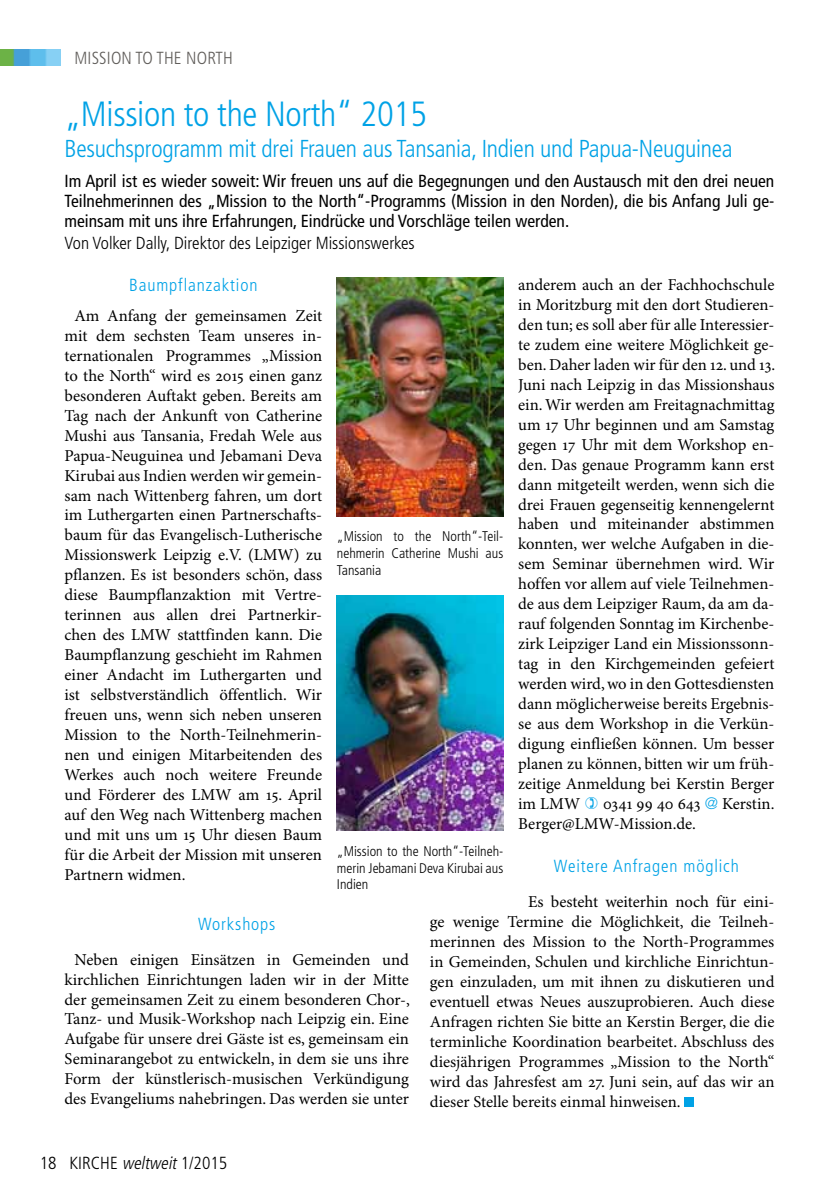
<style>
.page{position:relative;width:834px;height:1191px;background:#fff}
.page>*{position:absolute;margin:0;border:0;box-sizing:border-box;transform-origin:0 0}
.t1{font:300 condensed 35px "Frutiger";letter-spacing:-.01em;color:#00a2e6}
.t2{font:300 condensed 24.5px "Frutiger";letter-spacing:-.01em;color:#00a2e6}
.t3{font:condensed 17.5px/20.1px "Frutiger";color:#000;text-align:justify}
.t4{font:300 condensed 17.5px "Frutiger";color:#000}
.t5{font:300 condensed 17.5px "Frutiger";letter-spacing:.05em;color:#00a2e6}
.t6{font:300 condensed 17.5px "Frutiger";letter-spacing:.01em;color:#605d5a}
.t7{font:italic 300 condensed 17.5px "Frutiger";color:#000}
.t8{font:16.62px/19.9px "Minion Pro";color:#000;text-align:justify}
.t9{font:300 condensed 14px/16.8px "Frutiger";color:#000;text-align:justify}
.s1{font-family:"Frutiger";font-weight:300;font-stretch:condensed;color:#00a2e6}
.s2{font-style:normal}
</style>
<div class="page">
<img style="left:0;top:50px;width:61px;height:15px">
<div style="left:683px;top:1096px;width:10px;height:10px;background:#00a2e6"></div>
<img style="left:337px;top:278px;width:166px;height:238px">
<img style="left:337px;top:595px;width:166px;height:235px">
<p class="t6" style="left:74px;top:48px;width:160px">Mission to the North</p>
<h1 class="t1" style="left:64px;top:94px;width:364px">„Mission to the North“ 2015</h1>
<h2 class="t2" style="left:64px;top:135px;width:669px">Besuchsprogramm mit drei Frauen aus Tansania, I ndien und Papua-Neuguinea</h2>
<p class="t3" style="left:64px;top:171px;width:711px">Im April ist es wieder soweit: Wir freuen uns auf die Begegnungen und den Austausch mit den drei neuen Teilnehmerinnen des „Mission to the North“-Programms (Mission in den Norden), die bis Anfang Juli ge&shy;meinsam mit uns ihre Erfahrungen, Eindrücke und Vorschläge teilen werden.</p>
<p class="t4" style="left:64px;top:233px;width:351px">Von Volker Dally, Direktor des Leipziger Missionswerkes</p>
<p class="t5" style="left:129px;top:275px;width:130px">Baumpflanzaktion</p>
<p class="t8" style="left:64px;top:306px;width:259px;text-indent:10px">Am Anfang der gemeinsamen Zeit mit dem sechsten Team unseres in&shy;ternationalen Programmes „Mission to the North“ wird es 2015 einen ganz besonderen Auftakt geben. Bereits am Tag nach der Ankunft von Catherine Mushi aus Tansania, Fredah Wele aus Papua-Neuguinea und Jebamani Deva Kirubai aus Indien werden wir gemein&shy;sam nach Wittenberg fahren, um dort im Luthergarten einen Partnerschafts&shy;baum für das Evangelisch-Lutherische Missionswerk Leipzig e.V. (LMW) zu pflanzen. Es ist besonders schön, dass diese Baumpflanzaktion mit Vertre&shy;terinnen aus allen drei Partnerkir&shy;chen des LMW stattfinden kann. Die Baumpflanzung geschieht im Rahmen einer Andacht im Luthergarten und ist selbstverständlich öffentlich. Wir freuen uns, wenn sich neben unseren Mission to the North-Teilnehmerin&shy;nen und einigen Mitarbeitenden des Werkes auch noch weitere Freunde und Förderer des LMW am 15. April auf den Weg nach Wittenberg machen und mit uns um 15 Uhr diesen Baum für die Arbeit der Mission mit unseren Partnern widmen.</p>
<p class="t5" style="left:198px;top:913px;width:79px">Workshops</p>
<p class="t8" style="left:64px;top:950px;width:347px;text-align:center">Neben einigen Einsätzen in Gemeinden und kirchlichen Einrichtungen laden wir in der Mitte der gemeinsamen Zeit zu einem besonderen Chor-, Tanz- und Musik-Workshop nach Leipzig ein. Eine Aufgabe für unsere drei Gäste ist es, gemeinsam ein Seminarangebot zu entwickeln, in dem sie uns ihre Form der künstlerisch-musischen Verkündigung des Evangeliums nahebringen. Das werden sie unter</p>
<p class="t8" style="left:518px;top:275px;width:258px">anderem auch an der Fachhochschule in Moritzburg mit den dort Studieren&shy;den tun; es soll aber für alle Interessier&shy;te zudem eine weitere Möglichkeit ge&shy;ben. Daher laden wir für den 12. und 13.<br>Juni nach Leipzig in das Missionshaus ein. Wir werden am Freitagnachmittag um 17 Uhr beginnen und am Samstag gegen 17 Uhr mit dem Workshop en&shy;den. Das genaue Programm kann erst dann mitgeteilt werden, wenn sich die drei Frauen gegenseitig kennengelernt haben und miteinander abstimmen konnten, wer welche Aufgaben in die&shy;sem Seminar übernehmen wird. Wir hoffen vor allem auf viele Teilnehmen&shy;de aus dem Leipziger Raum, da am da&shy;rauf folgenden Sonntag im Kirchenbe&shy;zirk Leipziger Land ein Missionssonn&shy;tag in den Kirchgemeinden gefeiert werden wird, wo in den Gottesdiensten dann möglicherweise bereits Ergebnis&shy;se aus dem Workshop in die Verkün&shy;digung einfließen können. Um besser planen zu können, bitten wir um früh&shy;zeitige Anmeldung bei Kerstin Berger im LMW</p>
<p class="t9" style="left:337px;top:528px;width:168px">„Mission to the North“-Teil&shy;nehmerin Catherine Mushi aus Tansania</p>
<p class="t8" style="left:518px;top:794px;width:258px;text-indent:85px">0341 99 40 643 <span class="s1">@</span> Kerstin.<br>Berger@LMW-Mission.de.</p>
<p class="t5" style="left:553px;top:856px;width:186px">Weitere Anfragen möglich</p>
<p class="t8" style="left:430px;top:892px;width:346px;text-indent:98px">Es besteht weiterhin noch für eini&shy;ge wenige Termine die Möglichkeit, die Teilneh&shy;merinnen des Mission to the North-Programmes in Gemeinden, Schulen und kirchliche Einrichtun&shy;gen einzuladen, um mit ihnen zu diskutieren und eventuell etwas Neues auszuprobieren. Auch diese Anfragen richten Sie bitte an Kerstin Berger, die die terminliche Koordination bearbeitet. Abschluss des diesjährigen Programmes „Mission to the North“ wird das Jahresfest am 27. Juni sein, auf das wir an dieser Stelle bereits einmal hinweisen.</p>
<p class="t9" style="left:337px;top:843px;width:168px">„Mission to the North“-Teilneh&shy;merin Jebamani Deva Kirubai aus I ndien</p>
<p class="t4" style="left:40px;top:1153px;width:39px">18 KIRCHE</p>
<p class="t7" style="left:122px;top:1153px;width:107px">weltweit<span class="s2">1 / 2 0 1 5</span></p>
</div>
